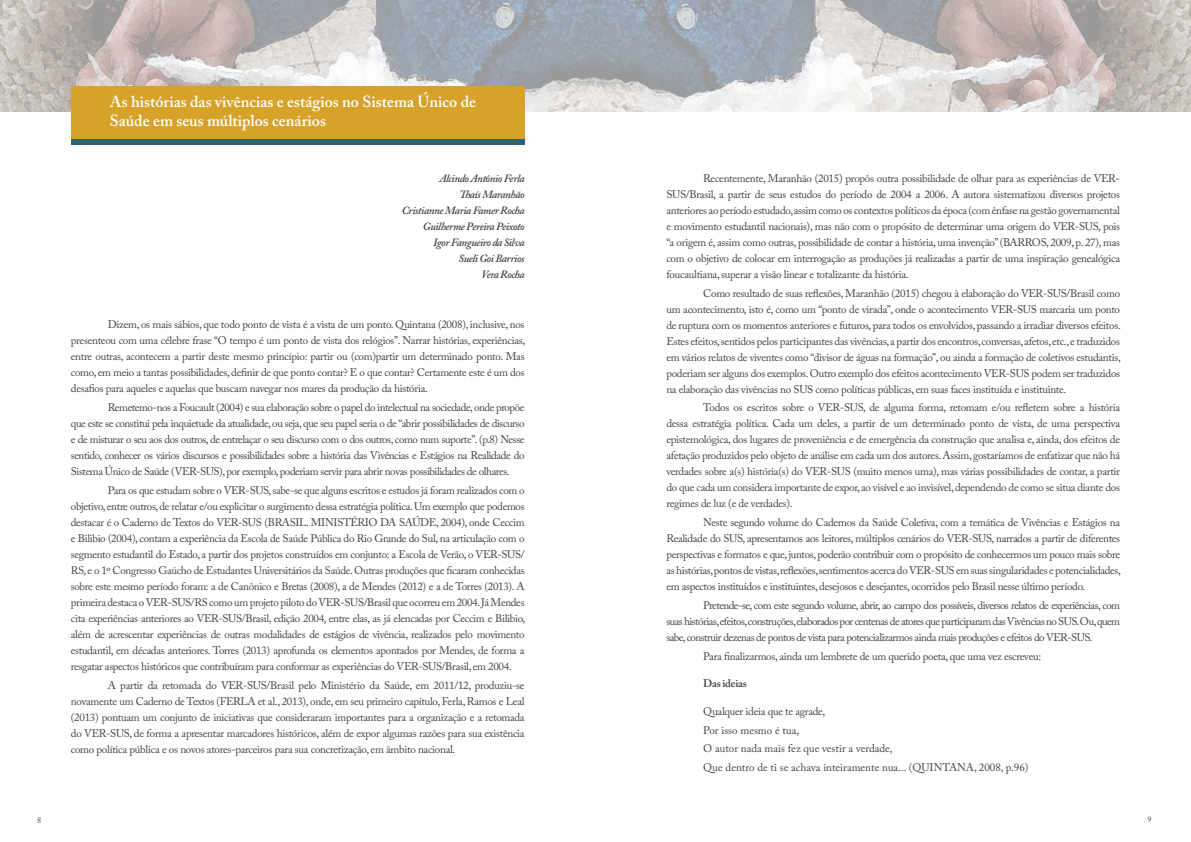
<style>
.page{position:relative;width:1191px;height:842px;background:#fff}
.page>*{position:absolute;margin:0;border:0;box-sizing:border-box;transform-origin:0 0}
.t1{font:600 16px/19px "Adobe Caslon Pro";color:#fff}
.t2{font:11px/16px "Adobe Caslon Pro";letter-spacing:-.025em;color:#414042;text-align:justify}
.t3{font:11px/18.8px "Adobe Caslon Pro";color:#414042}
.t4{font:italic 600 11px/16px "Adobe Caslon Pro";letter-spacing:-.04em;color:#414042;text-align:right}
.t5{font:600 11px "Adobe Caslon Pro";letter-spacing:-.025em;color:#414042}
.t6{font:8px "Adobe Caslon Pro";color:#414042}
</style>
<div class="page">
<svg style="left:0;top:0;width:1191px;height:116px;background:#c0bfc0"></svg>
<svg style="left:71px;top:138px;width:453px;height:7px;background:#476878"></svg>
<div style="left:71px;top:86px;width:453px;height:52px;background:#d7a22a"></div>
<h1 class="t1" style="left:110px;top:92px;width:368px">As histórias das vivências e estágios no Sistema Único de<br>Saúde em seus múltiplos cenários</h1>
<p class="t4" style="left:402px;top:170px;width:124px">Alcindo Antônio Ferla<br>Thaís Maranhão<br>Cristianne Maria Famer Rocha<br>Guilherme Pereira Peixoto<br>Igor Fangueiro da Silva<br>Sueli Goi Barrios<br>Vera Rocha</p>
<p class="t2" style="left:71px;top:316px;width:456px;text-indent:37px">Dizem, os mais sábios, que todo ponto de vista é a vista de um ponto. Quintana (2008), inclusive, nos presenteou com uma célebre frase “O tempo é um ponto de vista dos relógios”. Narrar histórias, experiências, entre outras, acontecem a partir deste mesmo princípio: partir ou (com)partir um determinado ponto. Mas como, em meio a tantas possibilidades, definir de que ponto contar? E o que contar? Certamente este é um dos desafios para aqueles e aquelas que buscam navegar nos mares da produção da história.</p>
<p class="t2" style="left:71px;top:399px;width:455px;text-indent:37px">Remetemo-nos a Foucault (2004) e sua elaboração sobre o papel do intelectual na sociedade, onde propõe que este se constitui pela inquietude da atualidade, ou seja, que seu papel seria o de “abrir possibilidades de discurso e de misturar o seu aos dos outros, de entrelaçar o seu discurso com o dos outros, como num suporte”. (p.8) Nesse sentido, conhecer os vários discursos e possibilidades sobre a história das Vivências e Estágios na Realidade do Sistema Único de Saúde (VER-SUS), por exemplo, poderiam servir para abrir novas possibilidades de olhares.</p>
<p class="t2" style="left:71px;top:482px;width:456px;text-indent:37px">Para os que estudam sobre o VER-SUS, sabe-se que alguns escritos e estudos já foram realizados com o objetivo, entre outros, de relatar e/ou explicitar o surgimento dessa estratégia política. Um exemplo que podemos destacar é o Caderno de Textos do VER-SUS (BRASIL. MINISTÉRIO DA SAÚDE, 2004), onde Ceccim e Bilibio (2004), contam a experiência da Escola de Saúde Pública do Rio Grande do Sul, na articulação com o segmento estudantil do Estado, a partir dos projetos construídos em conjunto: a Escola de Verão, o VER-SUS/ RS, e o 1º Congresso Gaúcho de Estudantes Universitários da Saúde. Outras produções que ficaram conhecidas sobre este mesmo período foram: a de Canônico e Bretas (2008), a de Mendes (2012) e a de Torres (2013). A primeira destaca o VER-SUS/RS como um projeto piloto do VER-SUS/Brasil que ocorreu em 2004. Já Mendes cita experiências anteriores ao VER-SUS/Brasil, edição 2004, entre elas, as já elencadas por Ceccim e Bilibio, além de acrescentar experiências de outras modalidades de estágios de vivência, realizados pelo movimento estudantil, em décadas anteriores. Torres (2013) aprofunda os elementos apontados por Mendes, de forma a resgatar aspectos históricos que contribuíram para conformar as experiências do VER-SUS/Brasil, em 2004.</p>
<p class="t2" style="left:71px;top:677px;width:455px;text-indent:37px">A partir da retomada do VER-SUS/Brasil pelo Ministério da Saúde, em 2011/12, produziu-se novamente um Caderno de Textos (FERLA et al., 2013), onde, em seu primeiro capítulo, Ferla, Ramos e Leal (2013) pontuam um conjunto de iniciativas que consideraram importantes para a organização e a retomada do VER-SUS, de forma a apresentar marcadores históricos, além de expor algumas razões para sua existência como política pública e os novos atores-parceiros para sua concretização, em âmbito nacional.</p>
<p class="t2" style="left:666px;top:170px;width:455px;text-indent:37px">Recentemente, Maranhão (2015) propôs outra possibilidade de olhar para as experiências de VER-SUS/Brasil, a partir de seus estudos do período de 2004 a 2006. A autora sistematizou diversos projetos anteriores ao período estudado, assim como os contextos políticos da época (com ênfase na gestão governamental e movimento estudantil nacionais), mas não com o propósito de determinar uma origem do VER-SUS, pois “a origem é, assim como outras, possibilidade de contar a história, uma invenção” (BARROS, 2009, p. 27), mas com o objetivo de colocar em interrogação as produções já realizadas a partir de uma inspiração genealógica foucaultiana, superar a visão linear e totalizante da história.</p>
<p class="t2" style="left:666px;top:285px;width:456px;text-indent:37px">Como resultado de suas reflexões, Maranhão (2015) chegou à elaboração do VER-SUS/Brasil como um acontecimento, isto é, como um “ponto de virada”, onde o acontecimento VER-SUS marcaria um ponto de ruptura com os momentos anteriores e futuros, para todos os envolvidos, passando a irradiar diversos efeitos.<br>Estes efeitos, sentidos pelos participantes das vivências, a partir dos encontros, conversas, afetos, etc., e traduzidos em vários relatos de viventes como “divisor de águas na formação”, ou ainda a formação de coletivos estudantis, poderiam ser alguns dos exemplos. Outro exemplo dos efeitos acontecimento VER-SUS podem ser traduzidos na elaboração das vivências no SUS como políticas públicas, em suas faces instituída e instituinte.</p>
<p class="t2" style="left:666px;top:400px;width:455px;text-indent:37px">Todos os escritos sobre o VER-SUS, de alguma forma, retomam e/ou refletem sobre a história dessa estratégia política. Cada um deles, a partir de um determinado ponto de vista, de uma perspectiva epistemológica, dos lugares de proveniência e de emergência da construção que analisa e, ainda, dos efeitos de afetação produzidos pelo objeto de análise em cada um dos autores. Assim, gostaríamos de enfatizar que não há verdades sobre a(s) história(s) do VER-SUS (muito menos uma), mas várias possibilidades de contar, a partir do que cada um considera importante de expor, ao visível e ao invisível, dependendo de como se situa diante dos regimes de luz (e de verdades).</p>
<p class="t2" style="left:666px;top:514px;width:456px;text-indent:37px">Neste segundo volume do Cadernos da Saúde Coletiva, com a temática de Vivências e Estágios na Realidade do SUS, apresentamos aos leitores, múltiplos cenários do VER-SUS, narrados a partir de diferentes perspectivas e formatos e que, juntos, poderão contribuir com o propósito de conhecermos um pouco mais sobre as histórias, pontos de vistas, reflexões, sentimentos acerca do VER-SUS em suas singularidades e potencialidades, em aspectos instituídos e instituintes, desejosos e desejantes, ocorridos pelo Brasil nesse último período.</p>
<p class="t2" style="left:666px;top:597px;width:455px;text-indent:37px">Pretende-se, com este segundo volume, abrir, ao campo dos possíveis, diversos relatos de experiências, com suas histórias,efeitos,construções,elaborados por centenas de atores que participaram das Vivências no SUS.Ou,quem sabe, construir dezenas de pontos de vista para potencializarmos ainda mais produções e efeitos do VER-SUS.</p>
<p class="t2" style="left:703px;top:648px;width:339px">Para finalizarmos, ainda um lembrete de um querido poeta, que uma vez escreveu:</p>
<p class="t5" style="left:703px;top:677px;width:45px">Das ideias</p>
<p class="t3" style="left:703px;top:701px;width:327px">Qualquer ideia que te agrade,<br>Por isso mesmo é tua,<br>O autor nada mais fez que vestir a verdade,<br>Que dentro de ti se achava inteiramente nua... (QUINTANA, 2008, p.96)</p>
<p class="t6" style="left:37px;top:815px;width:5px">8</p>
<p class="t6" style="left:1147px;top:814px;width:5px">9</p>
</div>
